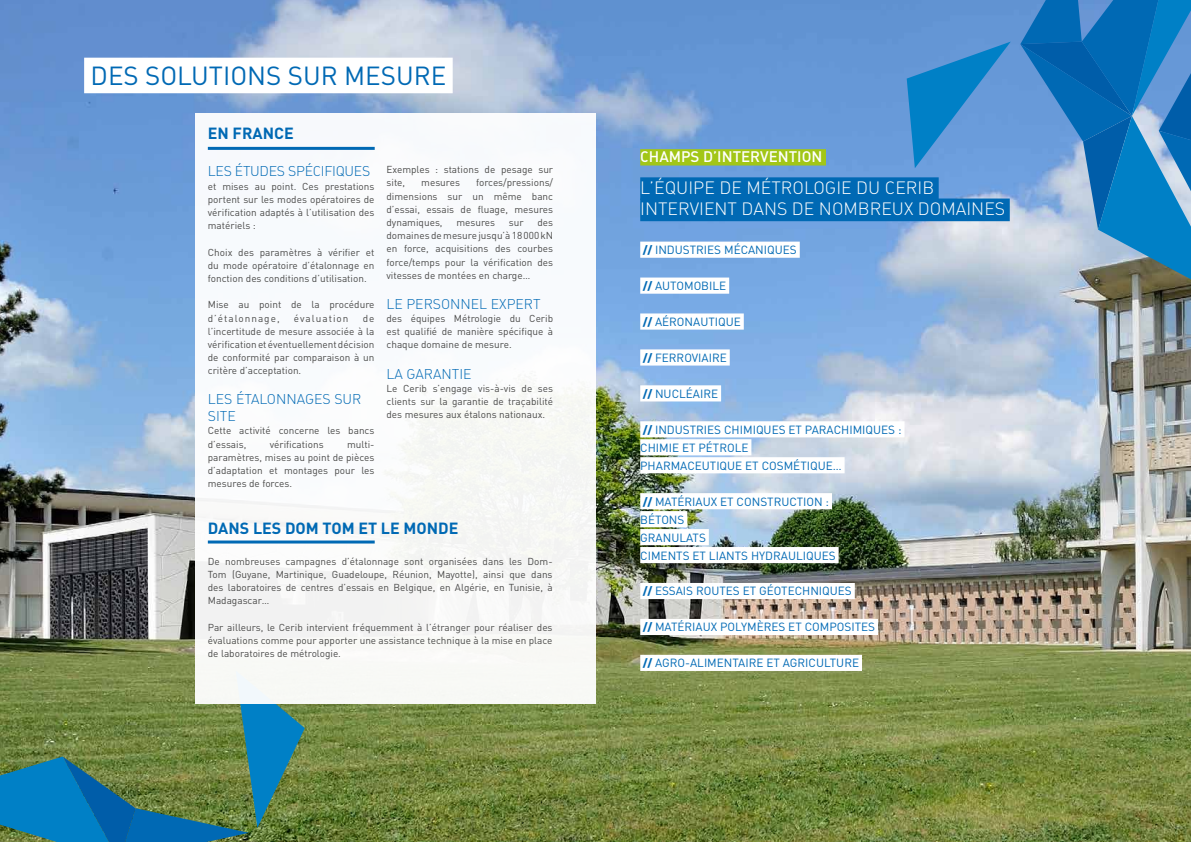
<style>
.page{position:relative;width:1191px;height:842px;background:#fff}
.page>*{position:absolute;margin:0;border:0;box-sizing:border-box;transform-origin:0 0}
.t1{font:25.9px "DIN";color:#0069b4}
.t2{font:17.6px/21.2px "DIN Light Alternate";color:#fff}
.t3{font:700 16px "DIN";color:#0069b4}
.t4{font:15.1px "DIN Medium Alternate";color:#fff}
.t5{font:14px/16.8px "DIN Light Alternate";color:#0069b4}
.t6{font:14px "DIN Light Alternate";letter-spacing:-.02em;color:#0069b4}
.t7{font:11.7px/18px "DIN";color:#0069b4}
.t8{font:10px/13.2px "DIN";color:#4a4a49;text-align:justify}
.t9{font:10px "DIN";letter-spacing:.1em;color:#4a4a49}
.s1{font-family:"DIN Black Alternate";font-size:11.3px}
</style>
<div class="page">
<img style="left:0;top:0;width:1191px;height:842px">
<svg style="left:0;top:670px;width:305px;height:172px"></svg>
<div style="left:195px;top:113px;width:400px;height:591px;background:#f8fafc"></div>
<div style="left:640px;top:242px;width:159px;height:16px;background:#fff"></div>
<div style="left:640px;top:278px;width:89px;height:16px;background:#fff"></div>
<div style="left:640px;top:313px;width:104px;height:17px;background:#fff"></div>
<div style="left:640px;top:349px;width:89px;height:17px;background:#fff"></div>
<div style="left:640px;top:385px;width:81px;height:16px;background:#fff"></div>
<div style="left:640px;top:421px;width:264px;height:16px;background:#fff"></div>
<div style="left:640px;top:439px;width:111px;height:16px;background:#fff"></div>
<div style="left:640px;top:457px;width:204px;height:16px;background:#fff"></div>
<div style="left:640px;top:493px;width:192px;height:16px;background:#fff"></div>
<div style="left:640px;top:511px;width:47px;height:16px;background:#fff"></div>
<div style="left:640px;top:529px;width:69px;height:16px;background:#fff"></div>
<div style="left:640px;top:547px;width:198px;height:16px;background:#fff"></div>
<div style="left:640px;top:583px;width:215px;height:16px;background:#fff"></div>
<div style="left:640px;top:619px;width:238px;height:16px;background:#fff"></div>
<div style="left:640px;top:655px;width:222px;height:16px;background:#fff"></div>
<div style="left:640px;top:149px;width:186px;height:16px;background:#a2c617"></div>
<div style="left:640px;top:177px;width:298px;height:23px;background:#0069b4"></div>
<div style="left:640px;top:198px;width:369px;height:23px;background:#0069b4"></div>
<hr style="left:208px;top:540px;width:167px;height:3px;background:#0069b4">
<hr style="left:208px;top:147px;width:167px;height:3px;background:#0069b4">
<svg style="left:906px;top:42px;width:104px;height:126px"></svg>
<svg style="left:1020px;top:0;width:171px;height:300px"></svg>
<div style="left:84px;top:58px;width:369px;height:35px;background:#fff"></div>
<h1 class="t1" style="left:91px;top:60px;width:357px">DES SOLUTIONS SUR MESURE</h1>
<h3 class="t3" style="left:208px;top:123px;width:87px">EN FRANCE</h3>
<h3 class="t6" style="left:208px;top:163px;width:164px">LES ÉTUDES SPÉCIFIQUES</h3>
<p class="t8" style="left:208px;top:179px;width:168px">et mises au point. Ces prestations portent sur les modes opératoires de vérification adaptés à l’utilisation des matériels :</p>
<p class="t8" style="left:208px;top:245px;width:168px">Choix des paramètres à vérifier et du mode opératoire d’étalonnage en fonction des conditions d’utilisation.</p>
<p class="t8" style="left:208px;top:298px;width:168px">Mise au point de la procédure d’étalonnage,</p>
<p class="t9" style="left:294px;top:312px;width:56px">évaluation</p>
<p class="t8" style="left:208px;top:311px;width:168px;text-indent:155px">de l’incertitude de mesure associée à la vérification et éventuellement décision de conformité par comparaison à un critère d’acceptation.</p>
<h3 class="t5" style="left:208px;top:391px;width:155px">LES ÉTALONNAGES SUR<br>SITE</h3>
<p class="t8" style="left:208px;top:424px;width:168px">Cette activité concerne les bancs d’essais,</p>
<p class="t8" style="left:270px;top:437px;width:55px">vérifications</p>
<p class="t8" style="left:208px;top:437px;width:168px;text-indent:139px">multi&shy;paramètres, mises au point de pièces d’adaptation et montages pour les mesures de forces.</p>
<p class="t8" style="left:386px;top:163px;width:168px">Exemples : stations de pesage sur site,</p>
<p class="t8" style="left:386px;top:176px;width:168px;text-indent:90px">forces/pressions/ dimensions sur un même banc d’essai, essais de fluage, mesures dynamiques,</p>
<p class="t8" style="left:421px;top:176px;width:40px">mesures</p>
<p class="t8" style="left:386px;top:216px;width:168px;text-indent:151px">des domaines de mesure jusqu’à 18000kN en force, acquisitions des courbes force/temps pour la vérification des vitesses de montées en charge…</p>
<h3 class="t5" style="left:386px;top:295px;width:156px">LE PERSONNEL EXPERT</h3>
<p class="t8" style="left:386px;top:312px;width:168px">des équipes Métrologie du Cerib est qualifié de manière spécifique à chaque domaine de mesure.</p>
<h3 class="t5" style="left:386px;top:365px;width:87px">LA GARANTIE</h3>
<p class="t8" style="left:386px;top:381px;width:168px">Le Cerib s’engage vis-à-vis de ses clients sur la garantie de traçabilité des mesures aux étalons nationaux.</p>
<p class="t8" style="left:456px;top:216px;width:40px">mesures</p>
<p class="t8" style="left:509px;top:216px;width:16px">sur</p>
<h3 class="t3" style="left:208px;top:517px;width:252px">DANS LES DOM TOM ET LE MONDE</h3>
<p class="t8" style="left:208px;top:554px;width:346px">De nombreuses campagnes d’étalonnage sont organisées dans les Dom-Tom (Guyane, Martinique, Guadeloupe, Réunion, Mayotte), ainsi que dans des laboratoires de centres d’essais en Belgique, en Algérie, en Tunisie, à Madagascar…</p>
<p class="t8" style="left:208px;top:620px;width:346px">Par ailleurs, le Cerib intervient fréquemment à l’étranger pour réaliser des évaluations comme pour apporter une assistance technique à la mise en place de laboratoires de métrologie.</p>
<h3 class="t4" style="left:640px;top:147px;width:184px">CHAMPS D’INTERVENTION</h3>
<h2 class="t2" style="left:640px;top:177px;width:366px">L’ÉQUIPE DE MÉTROLOGIE DU CERIB<br>INTERVIENT DANS DE NOMBREUX DOMAINES</h2>
<p class="t7" style="left:643px;top:241px;width:156px"><span class="s1">//</span> INDUSTRIES MÉCANIQUES</p>
<p class="t7" style="left:643px;top:277px;width:85px"><span class="s1">//</span> AUTOMOBILE</p>
<p class="t7" style="left:643px;top:312px;width:100px"><span class="s1">//</span> AÉRONAUTIQUE</p>
<p class="t7" style="left:643px;top:348px;width:86px"><span class="s1">//</span> FERROVIAIRE</p>
<p class="t7" style="left:643px;top:384px;width:77px"><span class="s1">//</span> NUCLÉAIRE</p>
<p class="t7" style="left:640px;top:420px;width:263px"><span class="s1">//</span> INDUSTRIES CHIMIQUES ET PARACHIMIQUES :<br>CHIMIE ET PÉTROLE<br>PHARMACEUTIQUE ET COSMÉTIQUE…</p>
<p class="t7" style="left:640px;top:492px;width:197px"><span class="s1">//</span> MATÉRIAUX ET CONSTRUCTION :<br>BÉTONS<br>GRANULATS<br>CIMENTS ET LIANTS HYDRAULIQUES</p>
<p class="t7" style="left:643px;top:582px;width:211px"><span class="s1">//</span> ESSAIS ROUTES ET GÉOTECHNIQUES</p>
<p class="t7" style="left:643px;top:618px;width:234px"><span class="s1">//</span> MATÉRIAUX POLYMÈRES ET COMPOSITES</p>
<p class="t7" style="left:643px;top:654px;width:218px"><span class="s1">//</span> AGRO-ALIMENTAIRE ET AGRICULTURE</p>
</div>
